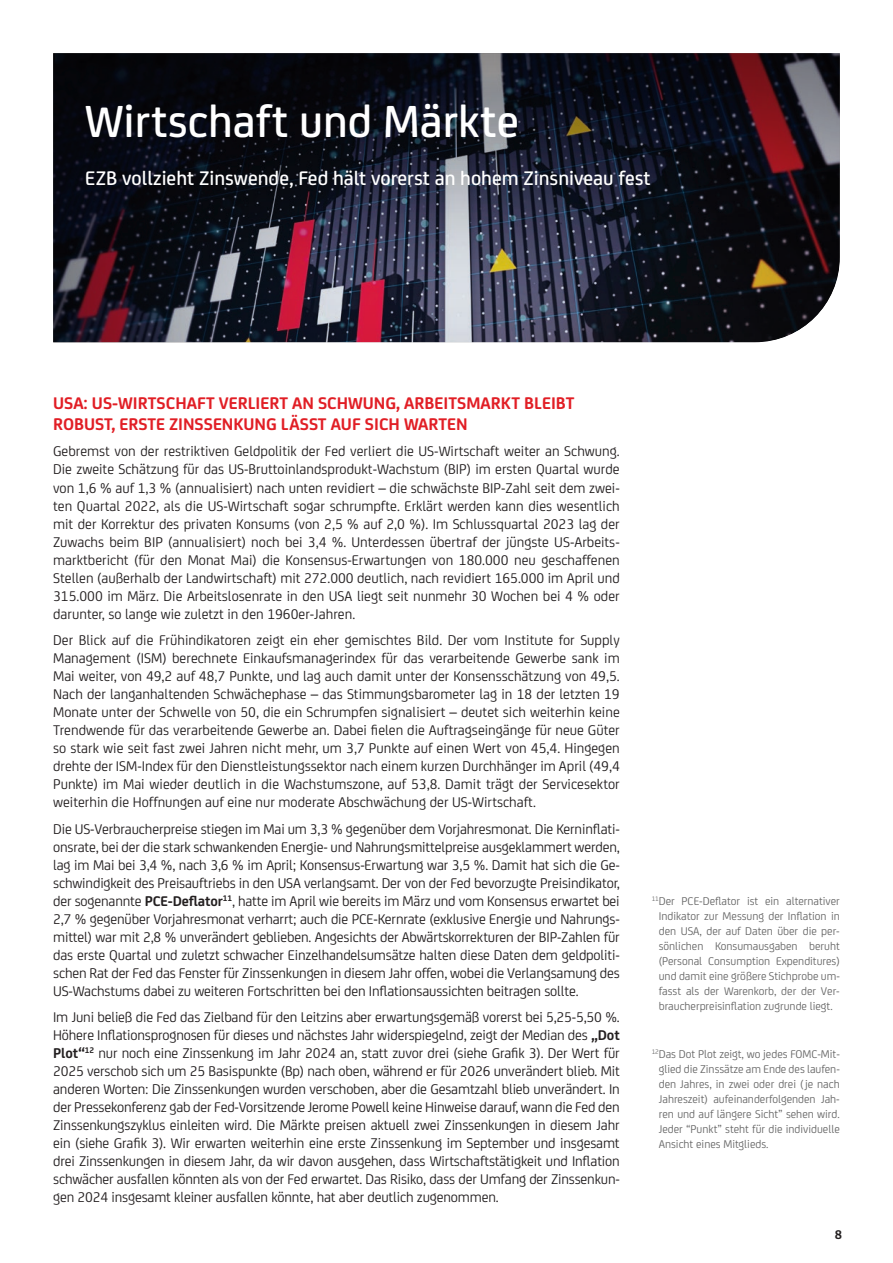
<style>
.page{position:relative;width:893px;height:1263px;background:#fff}
.page>*{position:absolute;margin:0;border:0;box-sizing:border-box;transform-origin:0 0}
.t1{font:500 48px "Uni Credit";color:#fff}
.t2{font:500 21px "Uni Credit";color:#fff}
.t3{font:700 18px/21px "Uni Credit";color:#e11e25}
.t4{font:15px/18px "Uni Credit";letter-spacing:-.01em;color:#231f20;text-align:justify}
.t5{font:700 13.5px "Uni Credit";color:#231f20}
.t6{font:12px/15px "Uni Credit";color:#666;text-align:center}
.s1{font-weight:700}
</style>
<div class="page">
<div style="left:52px;top:50px;width:789px;height:293px;background:#231f20;opacity:.6"></div>
<h1 class="t1" style="left:85px;top:86px;width:436px">Wirtschaft und Märkte</h1>
<h2 class="t2" style="left:85px;top:163px;width:567px">EZB vollzieht Zinswende, Fed hält vorerst an hohem Zinsniveau fest</h2>
<p class="t3" style="left:53px;top:391px;width:523px">USA: US-WIRTSCHAFT VERLIERT AN SCHWUNG, ARBEITSMARKT BLEIBT<br>ROBUST, ERSTE ZINSSENKUNG LÄSST AUF SICH WARTEN</p>
<p class="t4" style="left:53px;top:442px;width:568px">Gebremst von der restriktiven Geldpolitik der Fed verliert die US-Wirtschaft weiter an Schwung.<br>Die zweite Schätzung für das US-Bruttoinlandsprodukt-Wachstum (BIP) im ersten Quartal wurde von 1,6 % auf 1,3 % (annualisiert) nach unten revidiert – die schwächste BIP-Zahl seit dem zwei&shy;ten Quartal 2022, als die US-Wirtschaft sogar schrumpfte. Erklärt werden kann dies wesentlich mit der Korrektur des privaten Konsums (von 2,5 % auf 2,0 %). Im Schlussquartal 2023 lag der Zuwachs beim BIP (annualisiert) noch bei 3,4 %. Unterdessen übertraf der jüngste US-Arbeits&shy;marktbericht (für den Monat Mai) die Konsensus-Erwartungen von 180.000 neu geschaffenen Stellen (außerhalb der Landwirtschaft) mit 272.000 deutlich, nach revidiert 165.000 im April und 315.000 im März. Die Arbeitslosenrate in den USA liegt seit nunmehr 30 Wochen bei 4 % oder darunter, so lange wie zuletzt in den 1960er-Jahren.</p>
<p class="t4" style="left:53px;top:630px;width:568px">Der Blick auf die Frühindikatoren zeigt ein eher gemischtes Bild. Der vom Institute for Supply Management (ISM) berechnete Einkaufsmanagerindex für das verarbeitende Gewerbe sank im Mai weiter, von 49,2 auf 48,7 Punkte, und lag auch damit unter der Konsensschätzung von 49,5.<br>Nach der langanhaltenden Schwächephase – das Stimmungsbarometer lag in 18 der letzten 19<br>Monate unter der Schwelle von 50, die ein Schrumpfen signalisiert – deutet sich weiterhin keine Trendwende für das verarbeitende Gewerbe an. Dabei fielen die Auftragseingänge für neue Güter so stark wie seit fast zwei Jahren nicht mehr, um 3,7 Punkte auf einen Wert von 45,4. Hingegen drehte der ISM-Index für den Dienstleistungssektor nach einem kurzen Durchhänger im April (49,4<br>Punkte) im Mai wieder deutlich in die Wachstumszone, auf 53,8. Damit trägt der Servicesektor weiterhin die Hoffnungen auf eine nur moderate Abschwächung der US-Wirtschaft.</p>
<p class="t4" style="left:53px;top:819px;width:568px">Die US-Verbraucherpreise stiegen im Mai um 3,3 % gegenüber dem Vorjahresmonat. Die Kerninflati&shy;onsrate, bei der die stark schwankenden Energie- und Nahrungsmittelpreise ausgeklammert werden, lag im Mai bei 3,4 %, nach 3,6 % im April; Konsensus-Erwartung war 3,5 %. Damit hat sich die Ge&shy;schwindigkeit des Preisauftriebs in den USA verlangsamt. Der von der Fed bevorzugte Preisindikator, der sogenannte <span class="s1">PCE-Deflator</span><sup>11</sup>, hatte im April wie bereits im März und vom Konsensus erwartet bei 2,7 % gegenüber Vorjahresmonat verharrt; auch die PCE-Kernrate (exklusive Energie und Nahrungs&shy;mittel) war mit 2,8 % unverändert geblieben. Angesichts der Abwärtskorrekturen der BIP-Zahlen für das erste Quartal und zuletzt schwacher Einzelhandelsumsätze halten diese Daten dem geldpoliti&shy;schen Rat der Fed das Fenster für Zinssenkungen in diesem Jahr offen, wobei die Verlangsamung des US-Wachstums dabei zu weiteren Fortschritten bei den Inflationsaussichten beitragen sollte.</p>
<p class="t4" style="left:53px;top:1007px;width:568px">Im Juni beließ die Fed das Zielband für den Leitzins aber erwartungsgemäß vorerst bei 5,25-5,50 %.<br>Höhere Inflationsprognosen für dieses und nächstes Jahr widerspiegelnd, zeigt der Median des <span class="s1">„Dot Plot“</span><sup>12</sup> nur noch eine Zinssenkung im Jahr 2024 an, statt zuvor drei (siehe Grafik 3). Der Wert für 2025 verschob sich um 25 Basispunkte (Bp) nach oben, während er für 2026 unverändert blieb. Mit anderen Worten: Die Zinssenkungen wurden verschoben, aber die Gesamtzahl blieb unverändert. In der Pressekonferenz gab der Fed-Vorsitzende Jerome Powell keine Hinweise darauf, wann die Fed den Zinssenkungszyklus einleiten wird. Die Märkte preisen aktuell zwei Zinssenkungen in diesem Jahr ein (siehe Grafik 3). Wir erwarten weiterhin eine erste Zinssenkung im September und insgesamt drei Zinssenkungen in diesem Jahr, da wir davon ausgehen, dass Wirtschaftstätigkeit und Inflation schwächer ausfallen könnten als von der Fed erwartet. Das Risiko, dass der Umfang der Zinssenkun&shy;gen 2024 insgesamt kleiner ausfallen könnte, hat aber deutlich zugenommen.</p>
<p class="t6" style="left:652px;top:893px;width:190px"><sup>11</sup>Der PCE-Deflator ist ein alternativer Indikator zur Messung der Inflation in den USA, der auf Daten über die per&shy;sönlichen Konsumausgaben beruht (Personal Consumption Expenditures) und damit eine größere Stichprobe um&shy;fasst als der Warenkorb, der der Ver&shy;braucherpreisinflation zugrunde liegt.</p>
<p class="t6" style="left:659px;top:1046px;width:183px;text-align:justify;text-indent:-7px"><sup>12</sup>Das Dot Plot zeigt, wo jedes FOMC-Mit&shy;glied die Zinssätze am Ende des laufen&shy;den Jahres, in zwei oder drei (je nach Jahreszeit) aufeinanderfolgenden Jah&shy;ren und auf längere Sicht” sehen wird.<br>Jeder “Punkt” steht für die individuelle Ansicht eines Mitglieds.</p>
<p class="t5" style="left:835px;top:1224px;width:9px">8</p>
</div>
